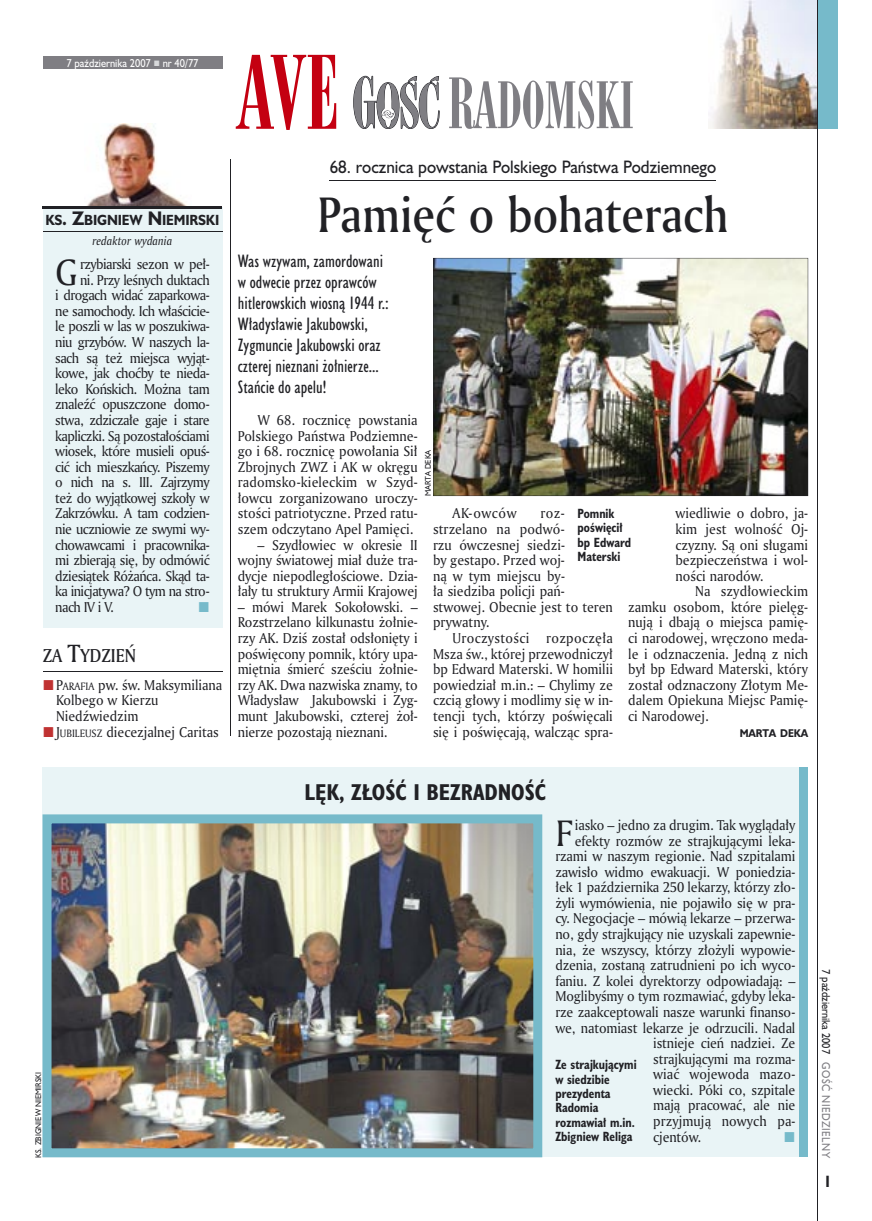
<style>
.page{position:relative;width:872px;height:1221px;background:#fff}
.page>*{position:absolute;margin:0;border:0;box-sizing:border-box;transform-origin:0 0}
.t1{font:61.8px "Modern 735 PL";color:#7f7e83;scale:.9 1}
.t2{font:48px "Amerigo Md PL";color:#212125;scale:.9 1}
.t3{font:35.55px "Amerigo PL";color:#212125;scale:.94 1}
.t4{font:700 21px "Humanst 521 Cn PL";color:#212125}
.t5{font:18px "Amerigo Md PL";color:#212125;scale:.9 1}
.t6{font:16.5px/21px "Humanst 521 Cn PL";color:#212125}
.t7{font:16.5px "Humanst 521 PL";color:#212125;scale:.94 1}
.t8{font:700 15px "Humanst 521 Cn PL";color:#212125;scale:.94 1}
.t9{font:13.8px/15.6px "Amerigo PL";letter-spacing:-.01em;color:#212125;text-align:justify;scale:.94 1}
.t10{font:13.8px "Amerigo PL";letter-spacing:-.04em;color:#212125;scale:.94 1}
.t11{font:700 13.5px "Humanst 521 PL";letter-spacing:-.01em;color:#212125;scale:.9 1}
.t12{font:700 12.3px/14.4px "Humanst 521 Cn PL";color:#212125;scale:.94 1}
.t13{font:italic 11.7px "Amerigo PL";color:#212125;scale:.94 1}
.t14{font:10.5px "Humanst 521 PL";color:#fff;scale:.9 1}
.t15{font:10.5px "Humanst 521 PL";color:#212125;scale:.9 1}
.t16{font:10.5px "Humanst 521 PL";letter-spacing:.05em;color:#7f7e83;scale:.9 1}
.t17{font:700 10.35px "Humanst 521 PL";color:#212125;scale:.9 1}
.t18{font:7.5px "Humanst 521 PL";color:#212125;scale:.94 1}
.s1{font-size:18px}
.s2{font-size:24px}
.s3{font-size:10.35px}
.s4{font-size:97.5px;color:#c40011}
.s5{font-size:66.9px}
</style>
<div class="page">
<img style="left:708px;top:0;width:109px;height:129px">
<svg style="left:353px;top:76px;width:86px;height:53px"></svg>
<div style="left:817px;top:0;width:20px;height:129px;background:#76baca"></div>
<div style="left:43px;top:56px;width:179px;height:13px;background:#7f7e83"></div>
<hr style="left:817px;top:0;width:1px;height:1220px;background:#212125">
<hr style="left:230px;top:160px;width:1px;height:576px;background:#212125">
<div style="left:43px;top:767px;width:765px;height:389px;background:#e9f4f6"></div>
<div style="left:799px;top:767px;width:9px;height:389px;background:#76baca"></div>
<img style="left:433px;top:258px;width:375px;height:238px">
<hr style="left:330px;top:180px;width:386px;height:1px;background:#212125">
<hr style="left:43px;top:671px;width:179px;height:1px;background:#212125">
<img style="left:43px;top:814px;width:499px;height:343px">
<div style="left:43px;top:207px;width:179px;height:420px;background:#e9f4f6"></div>
<img style="left:87px;top:123px;width:100px;height:83px">
<hr style="left:43px;top:206px;width:179px;height:1px;background:#212125">
<hr style="left:43px;top:208px;width:179px;height:1px;background:#212125">
<hr style="left:43px;top:231px;width:179px;height:1px;background:#212125">
<p class="t14" style="left:66px;top:55px;width:148px">7 października 2007 nr 40/77</p>
<p class="t11" style="left:46px;top:211px;width:194px">KS<span class="s1">. Z</span>BIGNIEW <span class="s1">N</span>IEMIRSKI</p>
<p class="t13" style="left:93px;top:233px;width:86px">redaktor wydania</p>
<h3 class="t3" style="left:55px;top:248px;width:25px">G</h3>
<p class="t10" style="left:80px;top:255px;width:139px">rzybiarski sezon w peł-</p>
<p class="t10" style="left:80px;top:270px;width:139px">ni. Przy leśnych duktach</p>
<p class="t10" style="left:55px;top:286px;width:166px">i drogach widać zaparkowa-</p>
<p class="t10" style="left:55px;top:302px;width:166px">ne samochody. Ich właścicie-</p>
<p class="t10" style="left:55px;top:317px;width:166px">le poszli w las w poszukiwa-</p>
<p class="t10" style="left:55px;top:333px;width:166px">niu grzybów. W naszych la-</p>
<p class="t10" style="left:55px;top:348px;width:166px">sach są też miejsca wyjąt-</p>
<p class="t10" style="left:55px;top:364px;width:166px">kowe, jak choćby te nieda-</p>
<p class="t10" style="left:55px;top:379px;width:166px">leko Końskich. Można tam</p>
<p class="t10" style="left:55px;top:395px;width:166px">znaleźć opuszczone domo-</p>
<p class="t10" style="left:55px;top:411px;width:166px">stwa, zdziczałe gaje i stare</p>
<p class="t10" style="left:55px;top:426px;width:166px">kapliczki. Są pozostałościami</p>
<p class="t10" style="left:55px;top:442px;width:166px">wiosek, które musieli opuś-</p>
<p class="t10" style="left:55px;top:457px;width:166px">cić ich mieszkańcy. Piszemy</p>
<p class="t10" style="left:55px;top:473px;width:166px">o nich na s. III. Zajrzymy</p>
<p class="t10" style="left:55px;top:488px;width:166px">też do wyjątkowej szkoły w</p>
<p class="t10" style="left:55px;top:504px;width:166px">Zakrzówku. A tam codzien-</p>
<p class="t10" style="left:55px;top:520px;width:166px">nie uczniowie ze swymi wy-</p>
<p class="t10" style="left:55px;top:535px;width:166px">chowawcami i pracownika-</p>
<p class="t10" style="left:55px;top:551px;width:166px">mi zbierają się, by odmówić</p>
<p class="t10" style="left:55px;top:566px;width:166px">dziesiątek Różańca. Skąd ta-</p>
<p class="t10" style="left:55px;top:582px;width:166px">ka inicjatywa? O tym na stro-</p>
<p class="t9" style="left:55px;top:598px;width:64px">nach IV i V.</p>
<h3 class="t5" style="left:43px;top:643px;width:105px">ZA <span class="s2">T</span>YDZIEŃ</h3>
<p class="t9" style="left:56px;top:676px;width:178px;text-align:left">P<span class="s3">ARAFIA</span> pw. św. Maksymiliana<br>Kolbego w Kierzu<br>Niedźwiedzim<br>J<span class="s3">UBILEUSZ</span> diecezjalnej Caritas</p>
<h1 class="t1" style="left:238px;top:67px;width:442px"><span class="s4">AVE</span> <span class="s5">R</span>ADOMSKI</h1>
<p class="t7" style="left:330px;top:156px;width:413px">68. rocznica powstania Polskiego Państwa Podziemnego</p>
<h2 class="t2" style="left:317px;top:183px;width:458px">Pamięć o bohaterach</h2>
<p class="t6" style="left:238px;top:250px;width:152px">Was wzywam, zamordowani w odwecie przez oprawców hitlerowskich wiosną 1944 r.:<br>Władysławie Jakubowski,<br>Zygmuncie Jakubowski oraz czterej nieznani żołnierze...<br>Stańcie do apelu!</p>
<p class="t9" style="left:238px;top:412px;width:193px;text-indent:20px">W 68. rocznicę powstania Polskiego Państwa Podziemne&shy;go i 68. rocznicę powołania Sił Zbrojnych ZWZ i AK w okręgu radomsko-kieleckim w Szyd&shy;łowcu zorganizowano uroczy&shy;stości patriotyczne. Przed ratu&shy;szem odczytano Apel Pamięci.</p>
<p class="t9" style="left:238px;top:536px;width:193px;text-indent:20px">– Szydłowiec w okresie II wojny światowej miał duże tra&shy;dycje niepodległościowe. Dzia&shy;łały tu struktury Armii Krajowej</p>
<p class="t9" style="left:238px;top:598px;width:193px">– mówi Marek Sokołowski. – Rozstrzelano kilkunastu żołnie&shy;rzy AK. Dziś został odsłonięty i poświęcony pomnik, który upa&shy;miętnia śmierć sześciu żołnie&shy;rzy AK. Dwa nazwiska znamy, to Władysław Jakubowski i Zyg&shy;munt Jakubowski, czterej żoł&shy;nierze pozostają nieznani.</p>
<p class="t18" style="left:423px;top:496px;width:51px;rotate:-90deg">MARTA DEKA</p>
<p class="t9" style="left:675px;top:505px;width:143px">wiedliwie o dobro, ja&shy;kim jest wolność Oj&shy;czyzny. Są oni sługami bezpieczeństwa i wol&shy;ności narodów.</p>
<p class="t9" style="left:628px;top:583px;width:193px;text-indent:67px">Na szydłowieckim zamku osobom, które pielęg&shy;nują i dbają o miejsca pamię&shy;ci narodowej, wręczono meda&shy;le i odznaczenia. Jedną z nich był bp Edward Materski, który został odznaczony Złotym Me&shy;dalem Opiekuna Miejsc Pamię&shy;ci Narodowej.</p>
<p class="t17" style="left:739px;top:725px;width:78px">MARTA DEKA</p>
<p class="t9" style="left:452px;top:505px;width:70px">AK-owców</p>
<p class="t12" style="left:577px;top:506px;width:59px">Pomnik poświęcił bp Edward<br>Materski</p>
<p class="t9" style="left:433px;top:505px;width:193px;text-align:left;text-indent:107px">roz&shy;strzelano na podwó-<br>rzu ówczesnej siedzi-<br>by gestapo. Przed woj-<br>ną w tym miejscu by-<br>ła siedziba policji pań&shy;stwowej. Obecnie jest to teren prywatny.</p>
<p class="t9" style="left:433px;top:630px;width:193px;text-indent:20px">Uroczystości rozpoczęła Msza św., której przewodniczył bp Edward Materski. W homilii powiedział m.in.: – Chylimy ze czcią głowy i modlimy się w in&shy;tencji tych, którzy poświęcali się i poświęcają, walcząc spra-</p>
<p class="t18" style="left:33px;top:1157px;width:92px;rotate:-90deg">KS. ZBIGNIEW NIEMIRSKI</p>
<h3 class="t4" style="left:304px;top:778px;width:243px">LĘK, ZŁOŚĆ I BEZRADNOŚĆ</h3>
<h3 class="t3" style="left:555px;top:809px;width:20px">F</h3>
<p class="t9" style="left:575px;top:816px;width:236px">iasko – jedno za drugim. Tak wyglądały</p>
<p class="t9" style="left:575px;top:832px;width:236px">efekty rozmów ze strajkującymi leka-</p>
<p class="t9" style="left:555px;top:848px;width:257px">rzami w naszym regionie. Nad szpitalami</p>
<p class="t9" style="left:555px;top:863px;width:257px">zawisło widmo ewakuacji. W poniedzia-</p>
<p class="t9" style="left:555px;top:879px;width:257px">łek 1 października 250 lekarzy, którzy zło-</p>
<p class="t9" style="left:555px;top:894px;width:257px">żyli wymówienia, nie pojawiło się w pra-</p>
<p class="t9" style="left:555px;top:910px;width:257px">cy. Negocjacje – mówią lekarze – przerwa-</p>
<p class="t9" style="left:555px;top:925px;width:257px">no, gdy strajkujący nie uzyskali zapewnie-</p>
<p class="t9" style="left:555px;top:941px;width:257px">nia, że wszyscy, którzy złożyli wypowie-</p>
<p class="t9" style="left:555px;top:957px;width:257px">dzenia, zostaną zatrudnieni po ich wyco-</p>
<p class="t9" style="left:555px;top:972px;width:257px">faniu. Z kolei dyrektorzy odpowiadają: –</p>
<p class="t9" style="left:555px;top:988px;width:257px">Moglibyśmy o tym rozmawiać, gdyby leka-</p>
<p class="t9" style="left:555px;top:1003px;width:257px">rze zaakceptowali nasze warunki finanso-</p>
<p class="t9" style="left:555px;top:1019px;width:257px">we, natomiast lekarze je odrzucili. Nadal</p>
<p class="t9" style="left:653px;top:1034px;width:153px">istnieje cień nadziei. Ze</p>
<p class="t9" style="left:653px;top:1050px;width:153px">strajkującymi ma rozma-</p>
<p class="t9" style="left:653px;top:1066px;width:153px">wiać wojewoda mazo-</p>
<p class="t9" style="left:653px;top:1081px;width:153px">wiecki. Póki co, szpitale</p>
<p class="t9" style="left:653px;top:1097px;width:153px">mają pracować, ale nie</p>
<p class="t9" style="left:653px;top:1112px;width:153px">przyjmują nowych pa-</p>
<p class="t9" style="left:653px;top:1128px;width:52px">cjentów.</p>
<p class="t12" style="left:555px;top:1056px;width:88px">Ze strajkującymi w siedzibie prezydenta<br>Radomia rozmawiał m.in.<br>Zbigniew Religa</p>
<p class="t15" style="left:833px;top:969px;width:95px;rotate:90deg">7 października 2007</p>
<p class="t16" style="left:833px;top:1062px;width:108px;rotate:90deg">GOŚĆ NIEDZIELNY</p>
<p class="t8" style="left:825px;top:1171px;width:6px">I</p>
</div>
